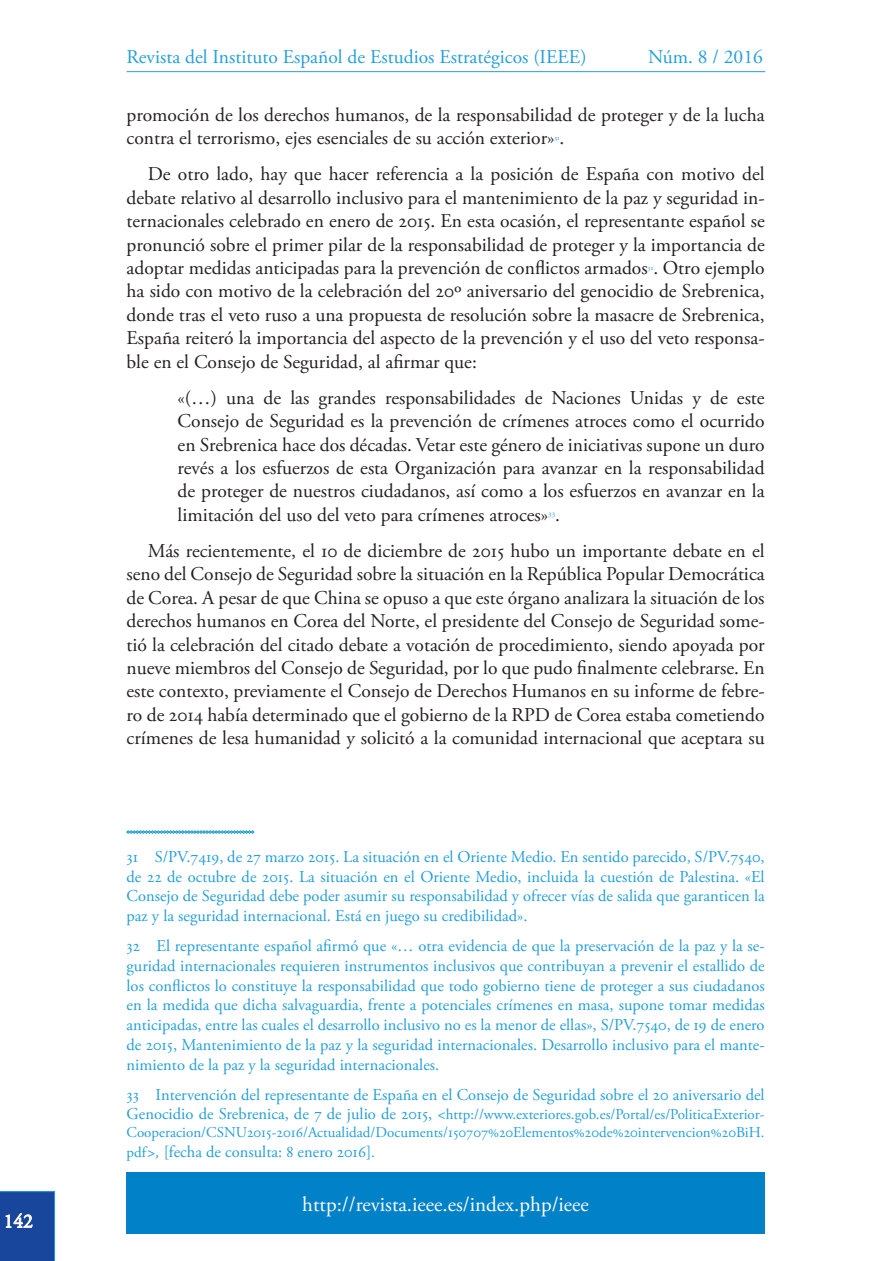
<style>
.page{position:relative;width:888px;height:1261px;background:#fff}
.page>*{position:absolute;margin:0;border:0;box-sizing:border-box;transform-origin:0 0}
.t1{font:21px "Adobe Garamond Pro";color:#fff}
.t2{font:19.5px/23.4px "Adobe Garamond Pro";color:#231f20;text-align:justify}
.t3{font:19.5px "Adobe Garamond Pro";color:#249fd9}
.t4{font:19.5px "Adobe Garamond Pro";color:#fff}
.t5{font:16.5px/19.8px "Adobe Garamond Pro";color:#249fd9;text-align:justify}
.t6{font:15px/18px "Adobe Garamond Pro";color:#249fd9}
.t7{font:7.05px "Adobe Garamond Pro";color:#249fd9}
.s1{font-size:16.5px}
.s2{font-size:15px}
.s3{font-style:italic}
</style>
<div class="page">
<hr style="left:127px;top:71px;width:638px;height:1px;background:#249fd9">
<div style="left:127px;top:1172px;width:637px;height:62px;background:#0081c8"></div>
<svg style="left:126px;top:830px;width:128px;height:4px"></svg>
<svg style="left:0;top:1191px;width:55px;height:70px"></svg>
<p class="t4" style="left:4px;top:1209px;width:31px">142</p>
<p class="t3" style="left:127px;top:45px;width:461px">Revista del Instituto Español de Estudios Estratégicos (IEEE)</p>
<p class="t3" style="left:648px;top:45px;width:116px">Núm. 8 / 2016</p>
<p class="t2" style="left:127px;top:104px;width:639px">promoción de los derechos humanos, de la responsabilidad de proteger y de la lucha contra el terrorismo, ejes esenciales de su acción exterior» .</p>
<p class="t7" style="left:554px;top:134px;width:6px">31</p>
<p class="t2" style="left:127px;top:163px;width:639px;text-indent:21px">De otro lado, hay que hacer referencia a la posición de España con motivo del debate relativo al desarrollo inclusivo para el mantenimiento de la paz y seguridad in&shy;ternacionales celebrado en enero de 2015. En esta ocasión, el representante español se pronunció sobre el primer pilar de la responsabilidad de proteger y la importancia de adoptar medidas anticipadas para la prevención de conflictos armados . Otro ejemplo</p>
<p class="t7" style="left:647px;top:264px;width:7px">32</p>
<p class="t2" style="left:127px;top:280px;width:639px">ha sido con motivo de la celebración del 20º aniversario del genocidio de Srebrenica, donde tras el veto ruso a una propuesta de resolución sobre la masacre de Srebrenica, España reiteró la importancia del aspecto de la prevención y el uso del veto responsa&shy;ble en el Consejo de Seguridad, al afirmar que:</p>
<p class="t2" style="left:178px;top:387px;width:588px">«(…) una de las grandes responsabilidades de Naciones Unidas y de este Consejo de Seguridad es la prevención de crímenes atroces como el ocurrido en Srebrenica hace dos décadas. Vetar este género de iniciativas supone un duro revés a los esfuerzos de esta Organización para avanzar en la responsabilidad de proteger de nuestros ciudadanos, así como a los esfuerzos en avanzar en la limitación del uso del veto para crímenes atroces» .</p>
<p class="t7" style="left:548px;top:510px;width:8px">33</p>
<p class="t2" style="left:127px;top:540px;width:639px;text-indent:21px">Más recientemente, el 10 de diciembre de 2015 hubo un importante debate en el seno del Consejo de Seguridad sobre la situación en la República Popular Democrática de Corea. A pesar de que China se opuso a que este órgano analizara la situación de los derechos humanos en Corea del Norte, el presidente del Consejo de Seguridad some&shy;tió la celebración del citado debate a votación de procedimiento, siendo apoyada por nueve miembros del Consejo de Seguridad, por lo que pudo finalmente celebrarse. En este contexto, previamente el Consejo de Derechos Humanos en su informe de febre&shy;ro de 2014 había determinado que el gobierno de la RPD</p>
<p class="t2" style="left:127px;top:704px;width:639px;text-align:right">de Corea estaba cometiendo<br>crímenes de lesa humanidad y solicitó a la comunidad internacional que aceptara su</p>
<p class="t5" style="left:127px;top:847px;width:640px">31 S /PV.7419, de 27 marzo 2015. La situación en el Oriente Medio. En sentido parecido, S/PV.7540, de 22 de octubre de 2015. La situación en el Oriente Medio, incluida la cuestión de Palestina. «El Consejo de Seguridad debe poder asumir su responsabilidad y ofrecer vías de salida que garanticen la paz y la seguridad internacional. Está en juego su credibilidad».</p>
<p class="t5" style="left:127px;top:936px;width:639px">32 El representante español afirmó que «… otra evidencia de que la preservación de la paz y la se&shy;guridad internacionales requieren instrumentos inclusivos que contribuyan a prevenir el estallido de los conflictos lo constituye la responsabilidad que todo gobierno tiene de proteger a sus ciudadanos en la medida que dicha salvaguardia, frente a potenciales crímenes en masa, supone tomar medidas anticipadas, entre las cuales el desarrollo inclusivo no es la menor de ellas», S/PV.7540, de 19 de enero de 2015, Mantenimiento de la paz y la seguridad internacionales. Desarrollo inclusivo para el mante&shy;nimiento de la paz y la seguridad internacionales.</p>
<p class="t5" style="left:127px;top:1085px;width:639px">33 Intervención del representante de España en el Consejo de Seguridad sobre el 20 aniversario del</p>
<p class="t6" style="left:127px;top:1106px;width:639px"><span class="s1">Genocidio de Srebrenica, de 7 de julio de 2015, &lt;</span>http://www.exteriores.gob.es/Portal/es/PoliticaExterior-<br>Cooperacion/CSN</p>
<p class="t6" style="left:236px;top:1124px;width:530px">U2015-2016/Actualidad/Documents/150707%20Elementos%20de%20intervencion%20BiH.</p>
<p class="t5" style="left:127px;top:1142px;width:250px"><span class="s2">pdf</span><span class="s3">&gt;,</span> [fecha de consulta: 8 enero 2016]<span class="s3">.</span></p>
<p class="t1" style="left:302px;top:1192px;width:288px">http://revista.ieee.es/index.php/ieee</p>
</div>
